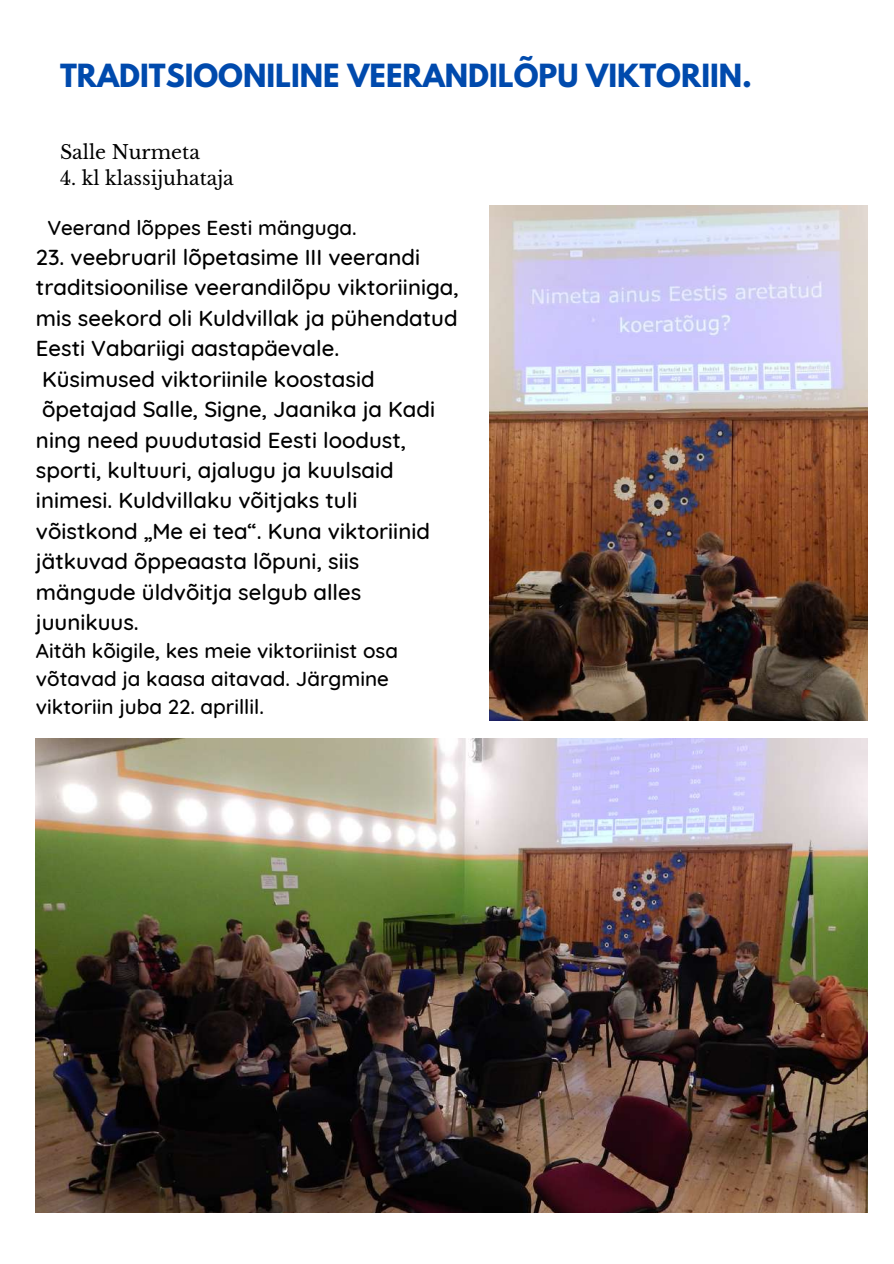
<style>
.page{position:relative;width:894px;height:1264px;background:#fff}
.page>*{position:absolute;margin:0;border:0;box-sizing:border-box;transform-origin:0 0}
.t1{font:700 28.2px "League Spartan";color:#004aad}
.t2{font:500 22.05px/30.5px "Quicksand";color:#000}
.t3{font:500 20.55px/28.2px "Quicksand";color:#000}
.t4{font:19.05px "Libre Baskerville";color:#000}
</style>
<div class="page">
<img style="left:36px;top:738px;width:831px;height:474px">
<img style="left:489px;top:205px;width:378px;height:515px">
<p class="t1" style="left:60px;top:62px;width:693px">TRADITSIOONILINE VEERANDILÕPU VIKTORIIN.</p>
<p class="t4" style="left:60px;top:140px;width:141px">Salle Nurmeta</p>
<p class="t4" style="left:60px;top:166px;width:175px">4. kl klassijuhataja</p>
<p class="t3" style="left:47px;top:213px;width:311px">Veerand lõppes Eesti mänguga.</p>
<p class="t2" style="left:36px;top:241px;width:424px">23. veebruaril lõpetasime III veerandi traditsioonilise veerandilõpu viktoriiniga, mis seekord oli Kuldvillak ja pühendatud Eesti Vabariigi aastapäevale.<br>Küsimused viktoriinile koostasid õpetajad Salle, Signe, Jaanika ja Kadi ning need puudutasid Eesti loodust, sporti, kultuuri, ajalugu ja kuulsaid inimesi. Kuldvillaku võitjaks tuli võistkond „Me ei tea“. Kuna viktoriinid jätkuvad õppeaasta lõpuni, siis mängude üldvõitja selgub alles juunikuus.</p>
<p class="t3" style="left:36px;top:636px;width:363px">Aitäh kõigile, kes meie viktoriinist osa võtavad ja kaasa aitavad. Järgmine viktoriin juba 22. aprillil.</p>
</div>
